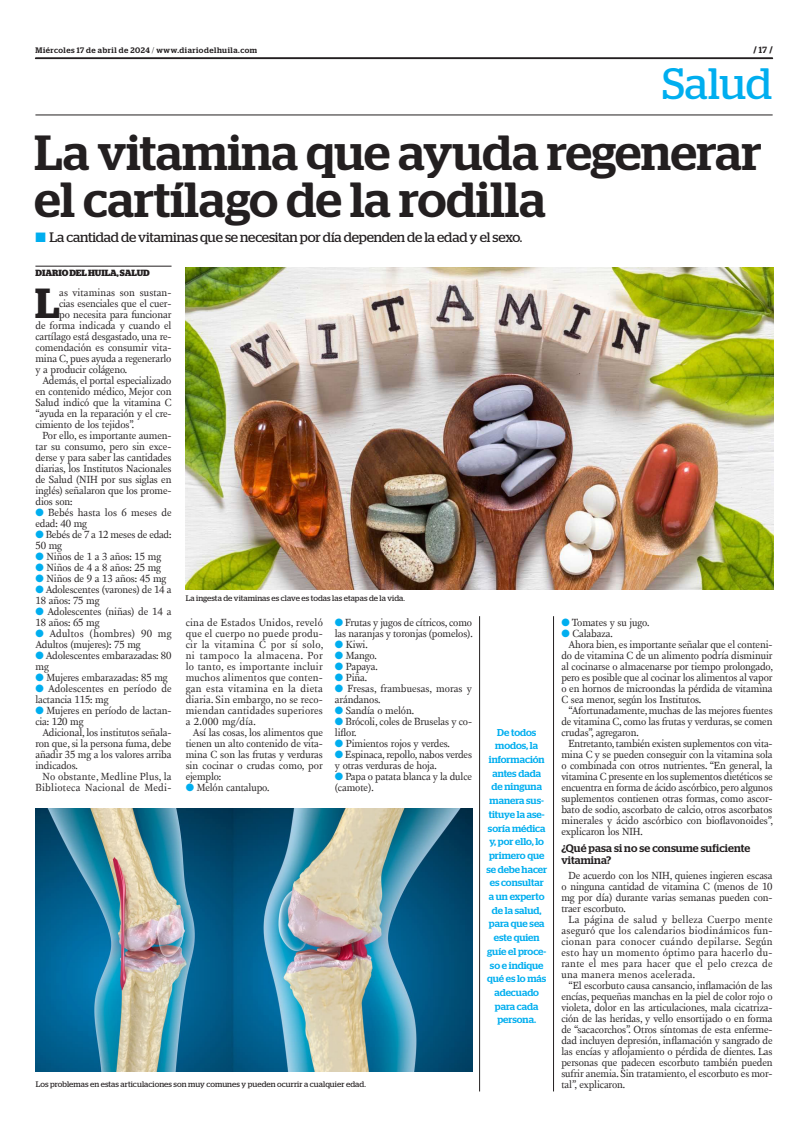
<style>
.page{position:relative;width:801px;height:1134px;background:#fff}
.page>*{position:absolute;margin:0;border:0;box-sizing:border-box;transform-origin:0 0}
.TITULO{font:500 49.3px/47.3px "Stag";color:#231f20}
.t1{font:43.9px "Stag";color:#00aeef}
.TEXTO_UNO{font:600 42px "Stag";color:#231f20}
.SUMARIO{font:13.7px "Stag";letter-spacing:-.01em;color:#231f20}
.INTERTITULO{font:500 11px/12px "Stag";letter-spacing:.01em;color:#231f20}
.TEXTO{font:10.6px/11px "New Fournier BP";letter-spacing:-.01em;color:#231f20}
.TEXTO_UNO-2{font:10.6px "New Fournier BP";letter-spacing:-.01em;color:#231f20}
.TEXTO-2{font:10.6px/11px "New Fournier BP";letter-spacing:.015em;color:#231f20;text-align:right}
.DESTACADO_AZUL{font:500 10px/13.7px "Stag";color:#00aeef;text-align:center}
.CREDITO_1{font:700 9px "Stag";color:#231f20}
.PIE_DE_FOTO{font:8px "Stag";letter-spacing:.01em;color:#231f20}
.t2{font:500 8px "Stag";letter-spacing:.06em;color:#231f20}
.s1{font-weight:300}
.s2{font-weight:500}
.s3{color:#00aeef}
</style>
<div class="page">
<svg style="left:35px;top:58px;width:738px;height:1px"></svg>
<hr style="left:35px;top:115px;width:737px;height:1px;background:#231f20">
<img style="left:186px;top:267px;width:588px;height:322px">
<img style="left:36px;top:809px;width:436px;height:262px">
<hr style="left:35px;top:266px;width:136px;height:1px;background:#231f20">
<hr style="left:479px;top:616px;width:1px;height:475px;background:#231f20">
<hr style="left:553px;top:616px;width:1px;height:475px;background:#231f20">
<p class="t2" style="left:35px;top:45px;width:223px">Miércoles 17 de abril de 2024 <span class="s1">/</span> www.diariodelhuila.com</p>
<p class="CREDITO_1" style="left:753px;top:45px;width:21px">/ <span class="s2">17</span> /</p>
<p class="t1" style="left:662px;top:59px;width:112px">Salud</p>
<p class="TITULO" style="left:35px;top:128px;width:728px">La vitamina que ayuda regenerar el cartílago de la rodilla</p>
<p class="SUMARIO" style="left:35px;top:229px;width:488px"><span class="s3">■</span> La cantidad de vitaminas que se necesitan por día dependen de la edad y el sexo.</p>
<p class="CREDITO_1" style="left:36px;top:268px;width:116px">DIARIO DEL HUILA, SALUD</p>
<p class="TEXTO_UNO" style="left:35px;top:278px;width:26px">L</p>
<p class="TEXTO_UNO-2" style="left:59px;top:285px;width:114px">as vitaminas son sustan-</p>
<p class="TEXTO_UNO-2" style="left:59px;top:296px;width:114px">cias esenciales que el cuer-</p>
<p class="TEXTO_UNO-2" style="left:59px;top:307px;width:114px">po necesita para funcionar</p>
<p class="TEXTO_UNO-2" style="left:35px;top:318px;width:138px">de forma indicada y cuando el</p>
<p class="TEXTO_UNO-2" style="left:35px;top:329px;width:138px">cartílago está desgastado, una re-</p>
<p class="TEXTO_UNO-2" style="left:35px;top:340px;width:138px">comendación es consumir vita-</p>
<p class="TEXTO_UNO-2" style="left:35px;top:351px;width:137px">mina C, pues ayuda a regenerarlo</p>
<p class="TEXTO_UNO-2" style="left:35px;top:362px;width:93px">y a producir colágeno.</p>
<p class="TEXTO" style="left:35px;top:374px;width:138px;text-align:justify;text-indent:7px">Además, el portal especializado en contenido médico, Mejor con Salud indicó que la vitamina C “ayuda en la reparación y el cre&shy;cimiento de los tejidos”.</p>
<p class="TEXTO" style="left:35px;top:429px;width:138px;text-align:justify;text-indent:7px">Por ello, es importante aumen&shy;tar su consumo, pero sin exce&shy;derse y para saber las cantidades diarias, los Institutos Nacionales de Salud (NIH por sus siglas en inglés) señalaron que los prome&shy;dios son:</p>
<p class="TEXTO" style="left:35px;top:506px;width:138px"><span class="s3">●</span> Bebés hasta los 6 meses de edad: 40 mg</p>
<p class="TEXTO" style="left:35px;top:528px;width:137px"><span class="s3">●</span> Bebés de 7 a 12 meses de edad:<br>50 mg</p>
<p class="TEXTO" style="left:35px;top:550px;width:127px"><span class="s3">●</span> Niños de 1 a 3 años: 15 mg</p>
<p class="TEXTO" style="left:35px;top:561px;width:127px"><span class="s3">●</span> Niños de 4 a 8 años: 25 mg</p>
<p class="TEXTO" style="left:35px;top:572px;width:132px"><span class="s3">●</span> Niños de 9 a 13 años: 45 mg</p>
<p class="TEXTO" style="left:35px;top:583px;width:138px"><span class="s3">●</span> Adolescentes (varones) de 14 a<br>18 años: 75 mg</p>
<p class="TEXTO" style="left:35px;top:605px;width:138px"><span class="s3">●</span> Adolescentes (niñas) de 14 a<br>18 años: 65 mg</p>
<p class="TEXTO" style="left:35px;top:627px;width:138px"><span class="s3">●</span> Adultos (hombres) 90 mg<br>Adultos (mujeres): 75 mg</p>
<p class="TEXTO" style="left:35px;top:649px;width:138px"><span class="s3">●</span> Adolescentes embarazadas: 80 mg</p>
<p class="TEXTO" style="left:35px;top:671px;width:134px"><span class="s3">●</span> Mujeres embarazadas: 85 mg</p>
<p class="TEXTO" style="left:35px;top:682px;width:138px"><span class="s3">●</span> Adolescentes en período de lactancia 115: mg</p>
<p class="TEXTO" style="left:35px;top:704px;width:138px"><span class="s3">●</span> Mujeres en período de lactan&shy;cia: 120 mg</p>
<p class="TEXTO" style="left:35px;top:726px;width:138px;text-align:justify;text-indent:7px">Adicional, los institutos señala&shy;ron que, si la persona fuma, debe añadir 35 mg a los valores arriba indicados.</p>
<p class="TEXTO-2" style="left:35px;top:770px;width:138px">No obstante, Medline Plus, la<br>Biblioteca Nacional de Medi-</p>
<p class="PIE_DE_FOTO" style="left:186px;top:593px;width:221px">La ingesta de vitaminas es clave es todas las etapas de la vida.</p>
<p class="TEXTO" style="left:186px;top:616px;width:139px;text-align:justify">cina de Estados Unidos, reveló que el cuerpo no puede produ&shy;cir la vitamina C por sí solo, ni tampoco la almacena. Por lo tanto, es importante incluir muchos alimentos que conten&shy;gan esta vitamina en la dieta diaria. Sin embargo, no se reco&shy;miendan cantidades superiores a 2.000 mg/día.</p>
<p class="TEXTO" style="left:186px;top:726px;width:139px;text-align:justify;text-indent:7px">Así las cosas, los alimentos que tienen un alto contenido de vita&shy;mina C son las frutas y verduras sin cocinar o crudas como, por ejemplo:</p>
<p class="TEXTO" style="left:186px;top:781px;width:85px"><span class="s3">●</span> Melón cantalupo.</p>
<p class="TEXTO" style="left:335px;top:616px;width:139px"><span class="s3">●</span> Frutas y jugos de cítricos, como las naranjas y toronjas (pomelos).</p>
<p class="TEXTO" style="left:335px;top:638px;width:34px"><span class="s3">●</span> Kiwi.</p>
<p class="TEXTO" style="left:335px;top:649px;width:43px"><span class="s3">●</span> Mango.</p>
<p class="TEXTO" style="left:335px;top:660px;width:44px"><span class="s3">●</span> Papaya.</p>
<p class="TEXTO" style="left:335px;top:671px;width:34px"><span class="s3">●</span> Piña.</p>
<p class="TEXTO" style="left:335px;top:682px;width:139px"><span class="s3">●</span> Fresas, frambuesas, moras y arándanos.</p>
<p class="TEXTO" style="left:335px;top:704px;width:81px"><span class="s3">●</span> Sandía o melón.</p>
<p class="TEXTO" style="left:335px;top:715px;width:139px"><span class="s3">●</span> Brócoli, coles de Bruselas y co&shy;liflor.</p>
<p class="TEXTO" style="left:335px;top:737px;width:116px"><span class="s3">●</span> Pimientos rojos y verdes.</p>
<p class="TEXTO" style="left:335px;top:748px;width:139px"><span class="s3">●</span> Espinaca, repollo, nabos verdes y otras verduras de hoja.</p>
<p class="TEXTO" style="left:335px;top:770px;width:139px"><span class="s3">●</span> Papa o patata blanca y la dulce (camote).</p>
<p class="TEXTO" style="left:561px;top:616px;width:89px"><span class="s3">●</span> Tomates y su jugo.</p>
<p class="TEXTO" style="left:561px;top:627px;width:53px"><span class="s3">●</span> Calabaza.</p>
<p class="TEXTO" style="left:561px;top:638px;width:213px;text-align:justify;text-indent:7px">Ahora bien, es importante señalar que el conteni&shy;do de vitamina C de un alimento podría disminuir al cocinarse o almacenarse por tiempo prolongado, pero es posible que al cocinar los alimentos al vapor o en hornos de microondas la pérdida de vitamina C sea menor, según los Institutos.</p>
<p class="TEXTO" style="left:561px;top:704px;width:213px;text-align:justify;text-indent:7px">“Afortunadamente, muchas de las mejores fuentes de vitamina C, como las frutas y verduras, se comen crudas”, agregaron.</p>
<p class="TEXTO" style="left:561px;top:737px;width:213px;text-align:justify;text-indent:7px">Entretanto, también existen suplementos con vita&shy;mina C y se pueden conseguir con la vitamina sola o combinada con otros nutrientes. “En general, la vitamina C presente en los suplementos dietéticos se encuentra en forma de ácido ascórbico, pero algunos suplementos contienen otras formas, como ascor&shy;bato de sodio, ascorbato de calcio, otros ascorbatos minerales y ácido ascórbico con bioflavonoides”, explicaron los NIH.</p>
<p class="INTERTITULO" style="left:561px;top:842px;width:190px">¿Qué pasa si no se consume suficiente vitamina?</p>
<p class="TEXTO" style="left:561px;top:869px;width:213px;text-align:justify;text-indent:7px">De acuerdo con los NIH, quienes ingieren escasa o ninguna cantidad de vitamina C (menos de 10 mg por día) durante varias semanas pueden con&shy;traer escorbuto.</p>
<p class="TEXTO" style="left:561px;top:913px;width:213px;text-align:justify;text-indent:7px">La página de salud y belleza Cuerpo mente aseguró que los calendarios biodinámicos fun&shy;cionan para conocer cuándo depilarse. Según esto hay un momento óptimo para hacerlo du&shy;rante el mes para hacer que el pelo crezca de una manera menos acelerada.</p>
<p class="TEXTO" style="left:561px;top:979px;width:213px;text-align:justify;text-indent:7px">“El escorbuto causa cansancio, inflamación de las encías, pequeñas manchas en la piel de color rojo o violeta, dolor en las articulaciones, mala cicatriza&shy;ción de las heridas, y vello ensortijado o en forma de “sacacorchos”. Otros síntomas de esta enferme&shy;dad incluyen depresión, inflamación y sangrado de las encías y aflojamiento o pérdida de dientes. Las personas que padecen escorbuto también pueden sufrir anemia. Sin tratamiento, el escorbuto es mor&shy;tal”, explicaron.</p>
<p class="DESTACADO_AZUL" style="left:486px;top:725px;width:62px">De todos modos, la información antes dada de ninguna manera sus&shy;tituye la ase&shy;soría médica y, por ello, lo primero que se debe hacer es consultar a un experto de la salud, para que sea este quien guíe el proce&shy;so e indique qué es lo más adecuado para cada persona.</p>
<p class="PIE_DE_FOTO" style="left:36px;top:1079px;width:332px">Los problemas en estas articulaciones son muy comunes y pueden ocurrir a cualquier edad.</p>
</div>
